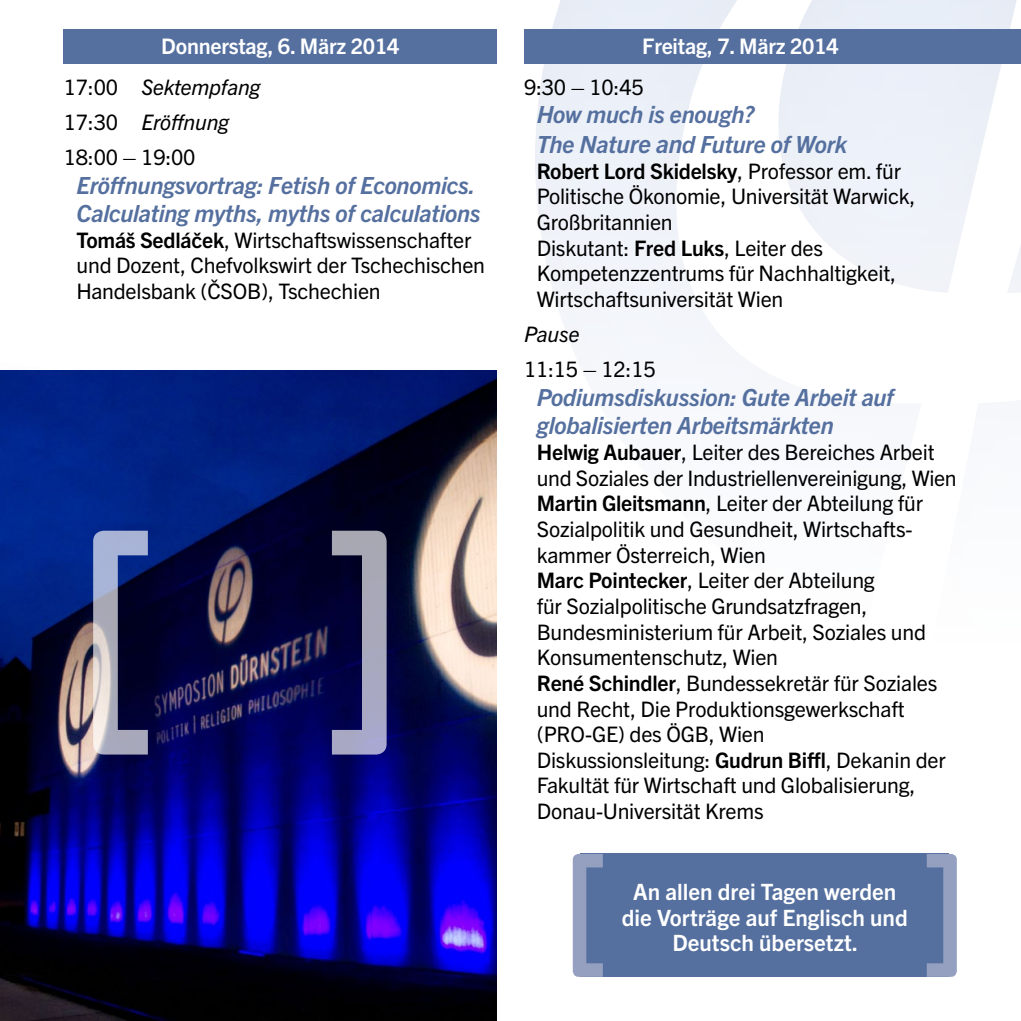
<style>
.page{position:relative;width:1021px;height:1021px;background:#fff}
.page>*{position:absolute;margin:0;border:0;box-sizing:border-box;transform-origin:0 0}
.t1{font:italic 700 23.62px/28.3px "Trade Gothic Next LT Pro";letter-spacing:-.01em;color:#55709f}
.t2{font:700 22.5px/25.7px "Trade Gothic Next LT Pro";color:#fff;text-align:center}
.t3{font:700 21.6px "Trade Gothic Next LT Pro";letter-spacing:-.01em;color:#fff}
.t4{font:21.38px/25.7px "Trade Gothic Next LT Pro";letter-spacing:-.01em;color:#000}
.t5{font:italic 21.38px "Trade Gothic Next LT Pro";letter-spacing:-.01em;color:#000}
.s1{font-style:italic}
.s2{font-weight:700}
.s3{font-size:24.75px}
</style>
<div class="page">
<div style="left:532px;top:0;width:488px;height:665px;background:linear-gradient(to bottom,#eff2f9,#fff)"></div>
<div style="left:64px;top:29px;width:433px;height:35px;background:#55709f"></div>
<div style="left:524px;top:29px;width:496px;height:35px;background:#55709f"></div>
<img style="left:0;top:370px;width:497px;height:650px">
<svg style="left:93px;top:530px;width:55px;height:224px"></svg>
<svg style="left:332px;top:530px;width:54px;height:224px"></svg>
<div style="left:580px;top:853px;width:368px;height:123px;background:#55709f"></div>
<svg style="left:572px;top:853px;width:31px;height:123px"></svg>
<svg style="left:926px;top:853px;width:30px;height:123px"></svg>
<p class="t3" style="left:161px;top:31px;width:240px">Donnerstag, 6. März 2014</p>
<p class="t3" style="left:642px;top:31px;width:198px">Freitag, 7. März 2014</p>
<p class="t4" style="left:64px;top:68px;width:198px;line-height:35.3px">17:00 <span class="s1">Sektempfang<br></span>17:30 <span class="s1">Eröffnung<br></span>18:00 – 19:00</p>
<p class="t1" style="left:77px;top:169px;width:405px">Eröffnungsvortrag: Fetish of Economics.<br>Calculating myths, myths of calculations</p>
<p class="t4" style="left:77px;top:226px;width:410px"><span class="s2">Tomáš Sedláček</span>, Wirtschaftswissenschafter und Dozent, Chefvolkswirt der Tschechischen<br>Handelsbank (ČSOB), Tschechien</p>
<p class="t4" style="left:524px;top:73px;width:121px">9:30 – 10:45</p>
<p class="t1" style="left:536px;top:98px;width:312px;line-height:29.7px">How much is enough?<br>The Nat<span class="s3">ure an</span>d Future of Work</p>
<p class="t4" style="left:536px;top:157px;width:380px"><span class="s2">Robert Lord Skidelsky</span>, Professor em. für Politische Ökonomie, Universität Warwick, Großbritannien<br>Diskutant: <span class="s2">Fred Luks</span>, Leiter des Kompetenzzentrums für Nachhaltigkeit, Wirtschaftsuniversität Wien</p>
<p class="t5" style="left:524px;top:319px;width:57px">Pause</p>
<p class="t4" style="left:524px;top:355px;width:133px">11:15 – 12:15</p>
<p class="t1" style="left:536px;top:381px;width:359px">Podiumsdiskussion: Gute Arbeit auf globalisierten Arbeitsmärkten</p>
<p class="t4" style="left:536px;top:438px;width:421px"><span class="s2">Helwig Aubauer</span>, Leiter des Bereiches Arbeit und Soziales der Industriellenvereinigung, Wien <span class="s2">Martin Gleitsmann</span>, Leiter der Abteilung für Sozialpolitik und Gesundheit, Wirtschafts&shy;kammer Österreich, Wien<br><span class="s2">Marc Pointecker</span>, Leiter der Abteilung<br>für Sozialpolitische Grundsatzfragen, Bundesministerium für Arbeit, Soziales und Konsumentenschutz, Wien<br><span class="s2">René Schindler</span>, Bundessekretär für Soziales und Recht, Die Produktionsgewerkschaft (PRO-GE) des ÖGB, Wien<br>Diskussionsleitung: <span class="s2">Gudrun Biffl</span>, Dekanin der Fakultät für Wirtschaft und Globalisierung, Donau-Universität Krems</p>
<p class="t2" style="left:621px;top:877px;width:287px">An allen drei Tagen werden die Vorträge auf Englisch und<br>Deutsch übersetzt.</p>
</div>
